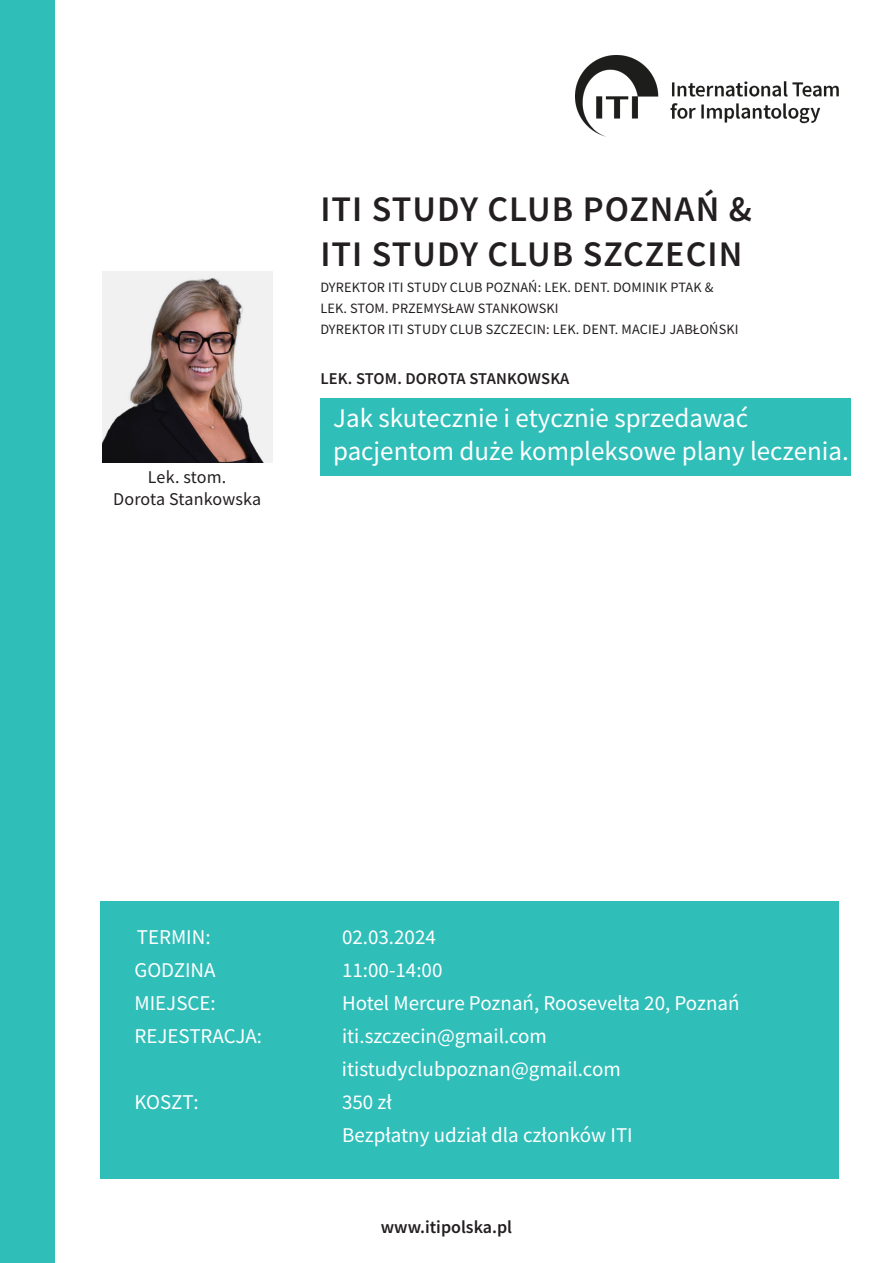
<style>
.page{position:relative;width:893px;height:1263px;background:#fff}
.page>*{position:absolute;margin:0;border:0;box-sizing:border-box;transform-origin:0 0}
.t1{font:600 36px "Source Sans Pro";letter-spacing:.03em;color:#231f20}
.t2{font:27px/33px "Source Sans Pro";color:#fff}
.t3{font:21px "Source Sans Pro";color:#fff}
.t4{font:18px "Source Sans Pro";color:#231f20}
.t5{font:600 18px "Source Sans Pro";color:#231f20}
.t6{font:600 16.5px "Source Sans Pro";letter-spacing:.005em;color:#231f20}
.t7{font:14.25px "Source Sans Pro";letter-spacing:.01em;color:#231f20}
</style>
<div class="page">
<div style="left:100px;top:901px;width:739px;height:278px;background:#30beb9"></div>
<div style="left:0;top:0;width:54px;height:1263px;background:#30beb9"></div>
<img style="left:575px;top:55px;width:263px;height:81px">
<div style="left:320px;top:398px;width:530px;height:77px;background:#30beb9"></div>
<img style="left:102px;top:271px;width:170px;height:191px">
<p class="t1" style="left:320px;top:185px;width:433px">ITI STUDY CLUB POZNAŃ &amp;</p>
<p class="t1" style="left:320px;top:230px;width:423px">ITI STUDY CLUB SZCZECIN</p>
<p class="t7" style="left:320px;top:279px;width:395px">DYREKTOR ITI STUDY CLUB POZNAŃ: LEK. DENT. DOMINIK PTAK &amp;</p>
<p class="t7" style="left:320px;top:300px;width:240px">LEK. STOM. PRZEMYSŁAW STANKOWSKI</p>
<p class="t7" style="left:320px;top:321px;width:420px">DYREKTOR ITI STUDY CLUB SZCZECIN: LEK. DENT. MACIEJ JABŁOŃSKI</p>
<p class="t6" style="left:320px;top:368px;width:251px">LEK. STOM. DOROTA STANKOWSKA</p>
<p class="t4" style="left:148px;top:466px;width:80px">Lek. stom.</p>
<p class="t4" style="left:113px;top:487px;width:149px">Dorota Stankowska</p>
<p class="t2" style="left:333px;top:401px;width:517px">Jak skutecznie i etycznie sprzedawać pacjentom duże kompleksowe plany leczenia.</p>
<p class="t3" style="left:137px;top:924px;width:75px">TERMIN:</p>
<p class="t3" style="left:342px;top:924px;width:95px">02.03.2024</p>
<p class="t3" style="left:134px;top:957px;width:83px">GODZINA</p>
<p class="t3" style="left:342px;top:957px;width:102px">11:00-14:00</p>
<p class="t3" style="left:134px;top:990px;width:83px">MIEJSCE:</p>
<p class="t3" style="left:342px;top:990px;width:399px">Hotel Mercure Poznań, Roosevelta 20, Poznań</p>
<p class="t3" style="left:134px;top:1023px;width:129px">REJESTRACJA:</p>
<p class="t3" style="left:342px;top:1023px;width:206px">iti.szczecin@gmail.com</p>
<p class="t3" style="left:342px;top:1056px;width:280px">itistudyclubpoznan@gmail.com</p>
<p class="t3" style="left:134px;top:1089px;width:66px">KOSZT:</p>
<p class="t3" style="left:342px;top:1089px;width:51px">350 zł</p>
<p class="t3" style="left:342px;top:1122px;width:292px">Bezpłatny udział dla członków ITI</p>
<p class="t5" style="left:381px;top:1215px;width:133px">www.itipolska.pl</p>
</div>
